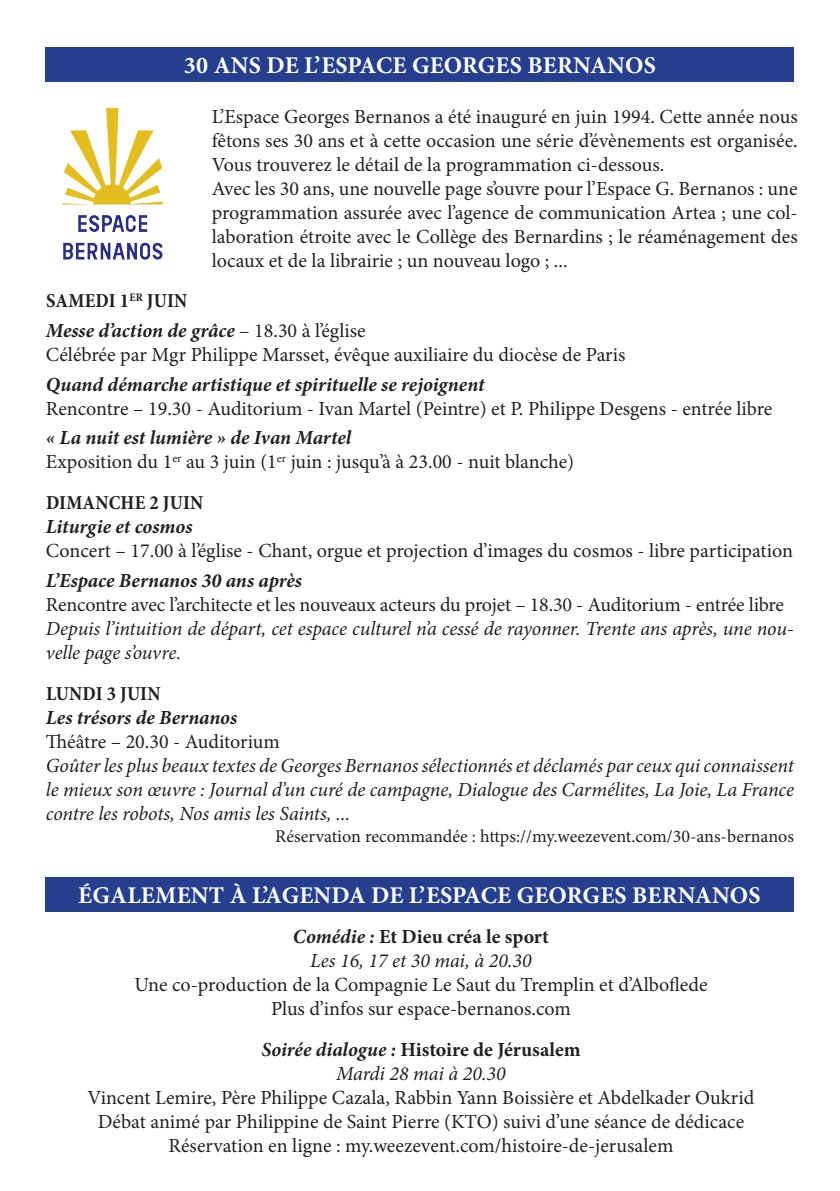
<style>
.page{position:relative;width:840px;height:1191px;background:#fff}
.page>*{position:absolute;margin:0;border:0;box-sizing:border-box;transform-origin:0 0}
.Agenda_-_annonces_pa{font:700 24px "Minion Pro";letter-spacing:.01em;color:#fff}
.Couplet_des_chants{font:20px/24px "Minion Pro";color:#231f20;text-align:justify}
.Agenda_-_texte{font:20px "Minion Pro";color:#231f20}
.Agenda_-_texte-2{font:italic 20px/24px "Minion Pro";letter-spacing:-.01em;color:#231f20}
.Agenda_-_texte-3{font:italic 700 20px "Minion Pro";letter-spacing:-.005em;color:#231f20}
.Couplet_des_chants-2{font:700 20px "Minion Pro";color:#231f20}
.Couplet_des_chants-3{font:italic 20px "Minion Pro";letter-spacing:-.005em;color:#231f20}
.Agenda_-_texte-4{font:700 condensed 20px "Minion Pro";letter-spacing:.01em;color:#231f20}
.Agenda_-_texte-5{font:18px "Minion Pro";color:#231f20}
.s1{font-weight:400;font-style:normal}
.s2{font-style:italic}
</style>
<div class="page">
<div style="left:45px;top:877px;width:748px;height:34px;background:#253f8e"></div>
<div style="left:46px;top:48px;width:747px;height:34px;background:#253f8e"></div>
<img style="left:62px;top:108px;width:101px;height:152px">
<p class="Agenda_-_annonces_pa" style="left:184px;top:49px;width:473px">30 ANS DE L’ESPACE GEORGES BERNANOS</p>
<p class="Couplet_des_chants" style="left:212px;top:104px;width:587px">L’Espace Georges Bernanos a été inauguré en juin 1994. Cette année nous fêtons ses 30 ans et à cette occasion une série d’évènements est organisée.<br>Vous trouverez le détail de la programmation ci-dessous.</p>
<p class="Couplet_des_chants" style="left:212px;top:176px;width:587px">Avec les 30 ans, une nouvelle page s’ouvre pour l’Espace G. Bernanos : une programmation assurée avec l’agence de communication Artea ; une col&shy;laboration étroite avec le Collège des Bernardins ; le réaménagement des locaux et de la librairie ; un nouveau logo ; ...</p>
<p class="Agenda_-_texte-4" style="left:46px;top:287px;width:143px">SAMEDI 1<sup>ER</sup> JUIN</p>
<p class="Agenda_-_texte-3" style="left:46px;top:316px;width:321px">Messe d’action de grâce <span class="s1">– 18.30 à l’église</span></p>
<p class="Agenda_-_texte" style="left:46px;top:341px;width:580px">Célébrée par Mgr Philippe Marsset, évêque auxiliaire du diocèse de Paris</p>
<p class="Agenda_-_texte-3" style="left:46px;top:370px;width:440px">Quand démarche artistique et spirituelle se rejoignent</p>
<p class="Agenda_-_texte" style="left:46px;top:395px;width:727px">Rencontre – 19.30 - Auditorium - Ivan Martel (Peintre) et P. Philippe Desgens - entrée libre</p>
<p class="Agenda_-_texte-3" style="left:46px;top:424px;width:306px">« La nuit est lumière » de Ivan Martel</p>
<p class="Agenda_-_texte" style="left:46px;top:448px;width:529px">Exposition du 1<sup>er</sup> au 3 juin (1<sup>er</sup> juin : jusqu’à à 23.00 - nuit blanche)</p>
<p class="Agenda_-_texte-4" style="left:46px;top:489px;width:159px">DIMANCHE 2 JUIN</p>
<p class="Agenda_-_texte-3" style="left:46px;top:513px;width:148px">Liturgie et cosmos</p>
<p class="Agenda_-_texte" style="left:46px;top:537px;width:748px">Concert – 17.00 à l’église - Chant, orgue et projection d’images du cosmos - libre participation</p>
<p class="Agenda_-_texte-3" style="left:46px;top:566px;width:257px">L’Espace Bernanos 30 ans après</p>
<p class="Agenda_-_texte" style="left:46px;top:591px;width:739px">Rencontre avec l’architecte et les nouveaux acteurs du projet – 18.30 - Auditorium - entrée libre</p>
<p class="Agenda_-_texte-2" style="left:46px;top:616px;width:749px">Depuis l’intuition de départ, cet espace culturel n’a cessé de rayonner. Trente ans après, une nou&shy;velle page s’ouvre.</p>
<p class="Agenda_-_texte-4" style="left:46px;top:680px;width:116px">LUNDI 3 JUIN</p>
<p class="Agenda_-_texte-3" style="left:46px;top:703px;width:193px">Les trésors de Bernanos</p>
<p class="Agenda_-_texte" style="left:46px;top:728px;width:235px">Théâtre – 20.30 - Auditorium</p>
<p class="Agenda_-_texte-2" style="left:46px;top:753px;width:749px;text-align:justify">Goûter les plus beaux textes de Georges Bernanos sélectionnés et déclamés par ceux qui connaissent le mieux son œuvre : Journal d’un curé de campagne, Dialogue des Carmélites, La Joie, La France contre les robots, Nos amis les Saints, ...</p>
<p class="Agenda_-_texte-5" style="left:275px;top:824px;width:520px">Réservation recommandée : https://my.weezevent.com/30-ans-bernanos</p>
<p class="Agenda_-_annonces_pa" style="left:78px;top:878px;width:683px">ÉGALEMENT À L’AGENDA DE L’ESPACE GEORGES BERNANOS</p>
<p class="Couplet_des_chants-2" style="left:293px;top:922px;width:257px"><span class="s2">Comédie :</span> Et Dieu créa le sport</p>
<p class="Couplet_des_chants-3" style="left:310px;top:947px;width:223px">Les 16, 17 et 30 mai, à 20.30</p>
<p class="Couplet_des_chants" style="left:134px;top:972px;width:574px">Une co-production de la Compagnie Le Saut du Tremplin et d’Alboflede</p>
<p class="Couplet_des_chants" style="left:271px;top:996px;width:301px">Plus d’infos sur espace-bernanos.com</p>
<p class="Couplet_des_chants-2" style="left:261px;top:1035px;width:320px"><span class="s2">Soirée dialogue :</span> Histoire de Jérusalem</p>
<p class="Couplet_des_chants-3" style="left:336px;top:1060px;width:171px">Mardi 28 mai à 20.30</p>
<p class="Couplet_des_chants" style="left:87px;top:1085px;width:668px">Vincent Lemire, Père Philippe Cazala, Rabbin Yann Boissière et Abdelkader Oukrid</p>
<p class="Couplet_des_chants" style="left:98px;top:1109px;width:647px">Débat animé par Philippine de Saint Pierre (KTO) suivi d’une séance de dédicace</p>
<p class="Couplet_des_chants" style="left:168px;top:1133px;width:506px">Réservation en ligne : my.weezevent.com/histoire-de-jerusalem</p>
</div>
